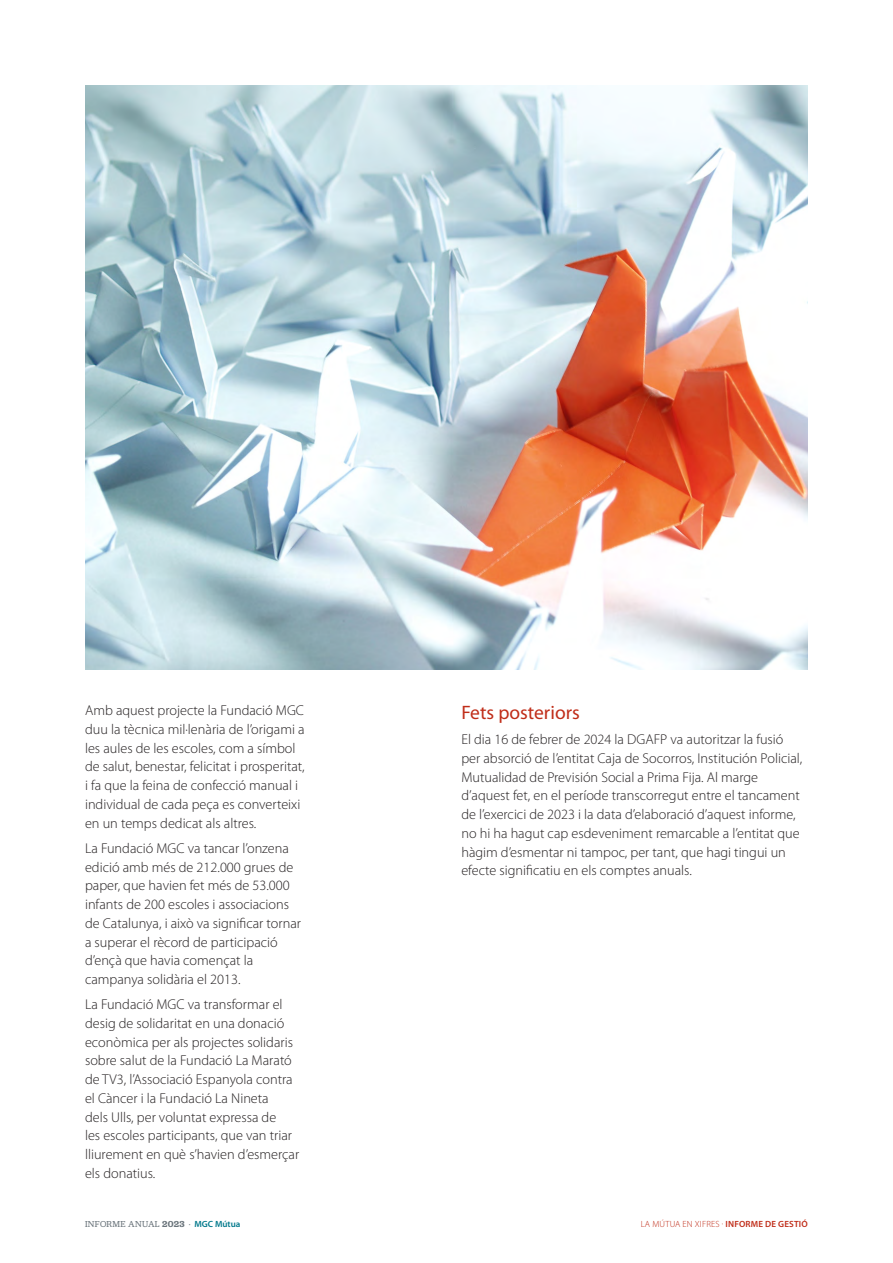
<style>
.page{position:relative;width:893px;height:1263px;background:#fff}
.page>*{position:absolute;margin:0;border:0;box-sizing:border-box;transform-origin:0 0}
.títol_3_area{font:19.5px "Myriad Pro";color:#c02d19}
.text_base{font:300 14.25px/18.8px "Myriad Pro";color:#231f20}
.t1{font:300 9px "Myriad Pro";letter-spacing:.02em;color:#c02d19}
.t2{font:9px "Jubilat";letter-spacing:.03em;color:#6a747b}
.s1{font-weight:600}
.s2{font-family:"Myriad Pro"}
.s3{font-family:"Myriad Pro";font-weight:600;color:#00788b}
</style>
<div class="page">
<img style="left:85px;top:85px;width:723px;height:585px">
<p class="text_base" style="left:85px;top:701px;width:221px">Amb aquest projecte la Fundació MGC duu la tècnica mil·lenària de l’origami a les aules de les escoles, com a símbol de salut, benestar, felicitat i prosperitat, i fa que la feina de confecció manual i individual de cada peça es converteixi en un temps dedicat als altres.</p>
<p class="text_base" style="left:85px;top:839px;width:217px">La Fundació MGC va tancar l’onzena edició amb més de 212.000 grues de paper, que havien fet més de 53.000 infants de 200 escoles i associacions de Catalunya, i això va significar tornar a superar el rècord de participació d’ençà que havia començat la campanya solidària el 2013.</p>
<p class="text_base" style="left:85px;top:995px;width:216px">La Fundació MGC va transformar el desig de solidaritat en una donació econòmica per als projectes solidaris sobre salut de la Fundació La Marató de TV3, l’Associació Espanyola contra el Càncer i la Fundació La Nineta<br>dels Ulls, per voluntat expressa de<br>les escoles participants, que van triar lliurement en què s’havien d’esmerçar els donatius.</p>
<p class="títol_3_area" style="left:461px;top:702px;width:120px">Fets posteriors</p>
<p class="text_base" style="left:461px;top:730px;width:342px">El dia 16 de febrer de 2024 la DGAFP va autoritzar la fusió per absorció de l’entitat Caja de Socorros, Institución Policial, Mutualidad de Previsión Social a Prima Fija. Al marge d’aquest fet, en el període transcorregut entre el tancament de l’exercici de 2023 i la data d’elaboració d’aquest informe, no hi ha hagut cap esdeveniment remarcable a l’entitat que hàgim d’esmentar ni tampoc, per tant, que hagi tingui un efecte significatiu en els comptes anuals.</p>
<p class="t2" style="left:85px;top:1218px;width:157px">INFORME ANUAL <span class="s1">2023</span> <span class="s2">·</span> <span class="s3">MGC Mútua</span></p>
<p class="t1" style="left:641px;top:1219px;width:169px">LA MÚTUA EN XIFRES · <span class="s1">INFORME DE GESTIÓ</span></p>
</div>
